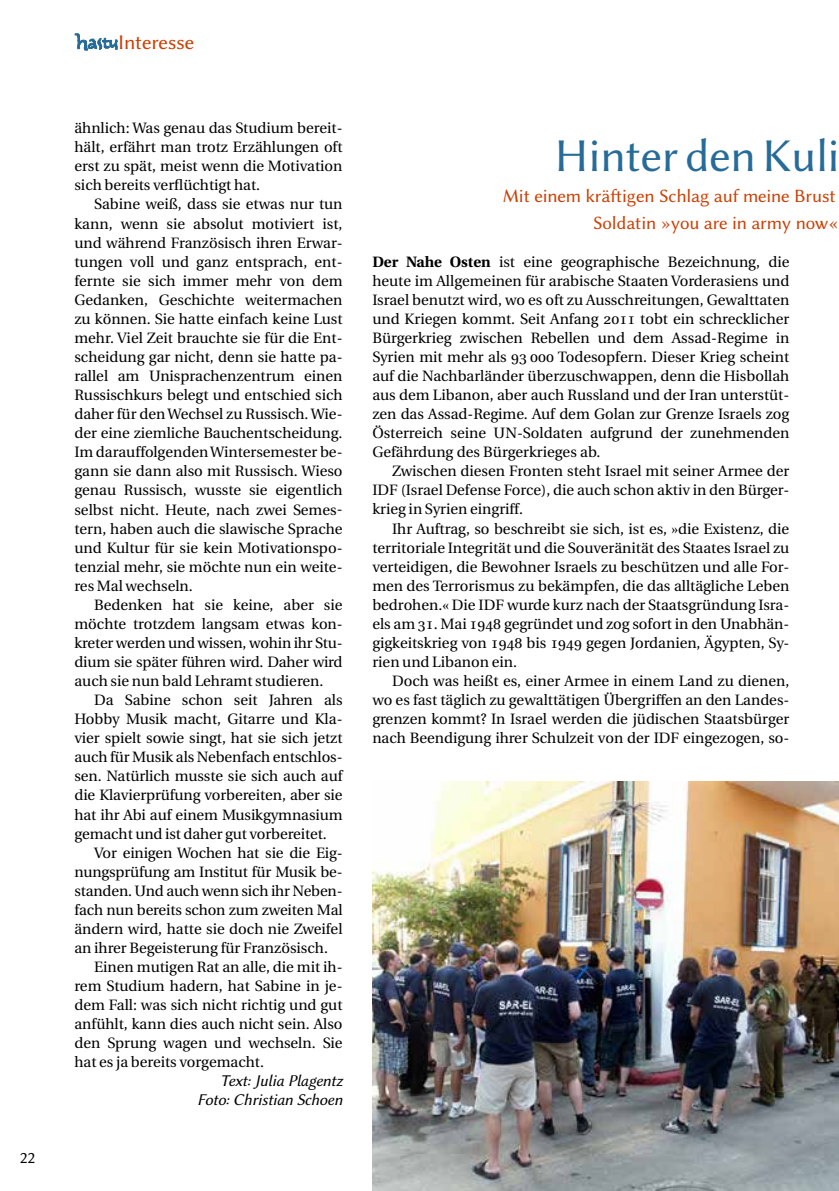
<style>
.page{position:relative;width:839px;height:1191px;background:#fff}
.page>*{position:absolute;margin:0;border:0;box-sizing:border-box;transform-origin:0 0}
.t1{font:47.25px "Lin Biolinum O";letter-spacing:-.01em;color:#276b99}
.t2{font:21px "Lin Biolinum O";letter-spacing:-.01em;color:#cc3e00}
.t3{font:18.9px/26.8px "Lin Biolinum O";letter-spacing:-.01em;color:#cc3e00;text-align:right}
.t4{font:16.45px/19.1px "Lin Biolinum OI";letter-spacing:-.01em;color:#000;text-align:right}
.t5{font:16.45px "Lin Biolinum O";color:#000}
.t6{font:15.05px/19.1px "Heuristica";color:#000;text-align:justify}
.s1{font-weight:700}
</style>
<div class="page">
<svg style="left:75px;top:34px;width:42px;height:16px"></svg>
<img style="left:372px;top:781px;width:466px;height:410px">
<p class="t5" style="left:20px;top:1148px;width:17px">22</p>
<h2 class="t2" style="left:118px;top:30px;width:78px">Interesse</h2>
<p class="t6" style="left:74px;top:119px;width:269px">ähnlich: Was genau das Studium bereit&shy;hält, erfährt man trotz Erzählungen oft erst zu spät, meist wenn die Motivation sich bereits verflüchtigt hat.</p>
<p class="t6" style="left:74px;top:195px;width:269px;text-indent:20px">Sabine weiß, dass sie etwas nur tun kann, wenn sie absolut motiviert ist, und während Französisch ihren Erwar&shy;tungen voll und ganz entsprach, ent&shy;fernte sie sich immer mehr von dem Gedanken, Geschichte weitermachen zu können. Sie hatte einfach keine Lust mehr. Viel Zeit brauchte sie für die Ent&shy;scheidung gar nicht, denn sie hatte pa&shy;rallel am Unisprachenzentrum einen Russischkurs belegt und entschied sich daher für den Wechsel zu Russisch. Wie&shy;der eine ziemliche Bauchentscheidung.<br>Im darauffolgenden Wintersemester be&shy;gann sie dann also mit Russisch. Wieso genau Russisch, wusste sie eigentlich selbst nicht. Heute, nach zwei Semes&shy;tern, haben auch die slawische Sprache und Kultur für sie kein Motivationspo&shy;tenzial mehr, sie möchte nun ein weite&shy;res Mal wechseln.</p>
<p class="t6" style="left:74px;top:595px;width:269px;text-indent:20px">Bedenken hat sie keine, aber sie möchte trotzdem langsam etwas kon&shy;kreter werden und wissen, wohin ihr Stu&shy;dium sie später führen wird. Daher wird auch sie nun bald Lehramt studieren.</p>
<p class="t6" style="left:74px;top:690px;width:269px;text-indent:20px">Da Sabine schon seit Jahren als Hobby Musik macht, Gitarre und Kla&shy;vier spielt sowie singt, hat sie sich jetzt auch für Musik als Nebenfach entschlos&shy;sen. Natürlich musste sie sich auch auf die Klavierprüfung vorbereiten, aber sie hat ihr Abi auf einem Musikgymnasium gemacht und ist daher gut vorbereitet.</p>
<p class="t6" style="left:94px;top:843px;width:250px">Vor einigen Wochen hat sie die Eig-</p>
<p class="t6" style="left:74px;top:862px;width:269px">nungsprüfung am Institut für Musik be-</p>
<p class="t6" style="left:74px;top:881px;width:269px">standen. Und auch wenn sich ihr Neben-</p>
<p class="t6" style="left:74px;top:900px;width:269px">fach nun bereits schon zum zweiten Mal</p>
<p class="t6" style="left:74px;top:919px;width:269px">ändern wird, hatte sie doch nie Zweifel</p>
<p class="t6" style="left:74px;top:938px;width:255px">an ihrer Begeisterung für Französisch.</p>
<p class="t6" style="left:94px;top:957px;width:250px">Einen mutigen Rat an alle, die mit ih-</p>
<p class="t6" style="left:74px;top:976px;width:269px">rem Studium hadern, hat Sabine in je-</p>
<p class="t6" style="left:74px;top:995px;width:269px">dem Fall: was sich nicht richtig und gut</p>
<p class="t6" style="left:74px;top:1014px;width:269px">anfühlt, kann dies auch nicht sein. Also</p>
<p class="t6" style="left:74px;top:1033px;width:269px">den Sprung wagen und wechseln. Sie</p>
<p class="t6" style="left:74px;top:1052px;width:191px">hat es ja bereits vorgemacht.</p>
<p class="t4" style="left:197px;top:1071px;width:147px">Text: Julia Plagentz<br>Foto: Christian Schoen</p>
<h1 class="t1" style="left:554px;top:129px;width:287px">Hinter den Kuli</h1>
<p class="t3" style="left:502px;top:183px;width:337px">Mit einem kräftigen Schlag auf meine Brust<br>Soldatin »you are in army now«</p>
<p class="t6" style="left:372px;top:252px;width:418px"><span class="s1">Der Nahe Osten</span> ist eine geographische Bezeichnung, die heute im Allgemeinen für arabische Staaten Vorderasiens und Israel benutzt wird, wo es oft zu Ausschreitungen, Gewalttaten und Kriegen kommt. Seit Anfang 2011 tobt ein schrecklicher Bürgerkrieg zwischen Rebellen und dem Assad-Regime in Syrien mit mehr als 93 000 Todesopfern. Dieser Krieg scheint auf die Nachbarländer überzuschwappen, denn die Hisbollah aus dem Libanon, aber auch Russland und der Iran unterstüt&shy;zen das Assad-Regime. Auf dem Golan zur Grenze Israels zog Österreich seine UN-Soldaten aufgrund der zunehmenden Gefährdung des Bürgerkrieges ab.</p>
<p class="t6" style="left:372px;top:462px;width:418px;text-indent:20px">Zwischen diesen Fronten steht Israel mit seiner Armee der IDF (Israel Defense Force), die auch schon aktiv in den Bürger&shy;krieg in Syrien eingriff.</p>
<p class="t6" style="left:372px;top:519px;width:418px;text-indent:20px">Ihr Auftrag, so beschreibt sie sich, ist es, »die Existenz, die territoriale Integrität und die Souveränität des Staates Israel zu verteidigen, die Bewohner Israels zu beschützen und alle For&shy;men des Terrorismus zu bekämpfen, die das alltägliche Leben bedrohen.« Die IDF wurde kurz nach der Staatsgründung Isra&shy;els am 31. Mai 1948 gegründet und zog sofort in den Unabhän&shy;gigkeitskrieg von 1948 bis 1949 gegen Jordanien, Ägypten, Sy&shy;rien und Libanon ein.</p>
<p class="t6" style="left:372px;top:671px;width:418px;text-indent:20px">Doch was heißt es, einer Armee in einem Land zu dienen, wo es fast täglich zu gewalttätigen Übergriffen an den Landes&shy;grenzen kommt? In Israel werden die jüdischen Staatsbürger nach Beendigung ihrer Schulzeit von der IDF eingezogen, so-</p>
</div>
